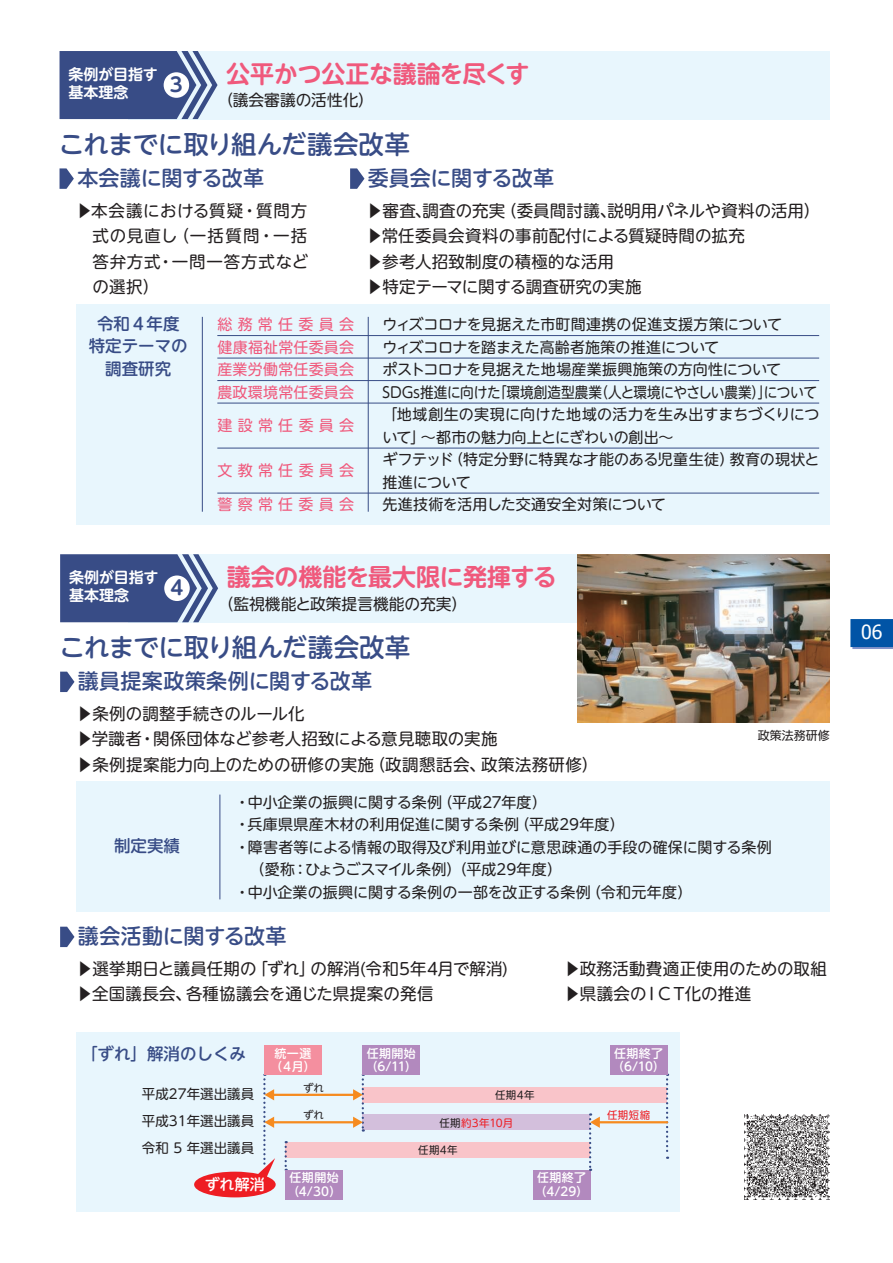
<style>
.page{position:relative;width:893px;height:1263px;background:#fff}
.page>*{position:absolute;margin:0;border:0;box-sizing:border-box;transform-origin:0 0}
.t1{font:500 25.5px "UD Shin M Go Pr 6";letter-spacing:-.02em;color:#384c86}
.t2{font:700 24px "UD Shin M Go Pr 6 De";letter-spacing:-.01em;color:#f0597c}
.t3{font:500 21px "UD Shin M Go Pr 6";letter-spacing:-.005em;color:#384c86}
.t4{font:19.5px "Tahoma";color:#fff}
.t5{font:700 19.5px "UD Shin M Go Pr 6 De";color:#384c86}
.t6{font:16.5px/25.5px "UD Shin M Go Pr 6";letter-spacing:.01em;color:#231f20}
.t7{font:500 16.5px/22.5px "UD Shin M Go Pr 6";color:#384c86;text-align:center}
.t8{font:15.75px "UD Shin M Go Pr 6";color:#231f20}
.t9{font:15px/22.5px "UD Shin M Go Pr 6";color:#231f20}
.t10{font:15px/22.5px "UD Shin M Go Pr 6";letter-spacing:.19em;color:#f0597c;text-align:justify}
.t11{font:700 15px/18px "UD Shin M Go Pr 6 De";color:#fff}
.t12{font:15px "UD Shin M Go Pr 6";letter-spacing:.35em;color:#f0597c}
.t13{font:15px "UD Shin M Go Pr 6";letter-spacing:.355em;color:#f0597c}
.t14{font:500 15px "UD Shin M Go Pr 6";color:#fff}
.t15{font:13.5px/27px "UD Shin M Go Pr 6";color:#231f20;text-align:justify}
.t16{font:500 12px/13.5px "UD Shin M Go Pr 6";letter-spacing:.025em;color:#fff}
.t17{font:12px "UD Shin M Go Pr 6";color:#231f20}
.t18{font:10.5px "UD Shin M Go Pr 6";letter-spacing:.025em;color:#231f20}
.t19{font:10.5px "UD Shin M Go Pr 6";letter-spacing:.01em;color:#ee1d23}
.t20{font:10.5px "UD Shin M Go Pr 6";letter-spacing:.03em;color:#ee1d23}
.s1{color:#231f20}
</style>
<div class="page">
<div style="left:77px;top:1032px;width:603px;height:180px;background:#e8f6fd"></div>
<div style="left:363px;top:1087px;width:304px;height:16px;background:#f9c4c9"></div>
<div style="left:286px;top:1142px;width:304px;height:16px;background:#f9c4c9"></div>
<div style="left:363px;top:1114px;width:227px;height:16px;background:#d3bfdc"></div>
<div style="left:852px;top:621px;width:41px;height:28px;background:#7a8fc7"></div>
<div style="left:850px;top:619px;width:43px;height:28px;background:#0154a6"></div>
<div style="left:128px;top:51px;width:701px;height:68px;background:#e8f6fd"></div>
<svg style="left:60px;top:51px;width:158px;height:68px;background:#4e6295"></svg>
<div style="left:164px;top:72px;width:25px;height:26px;background:#fff;border-radius:50%"></div>
<svg style="left:60px;top:168px;width:14px;height:21px"></svg>
<svg style="left:350px;top:168px;width:14px;height:21px"></svg>
<div style="left:129px;top:554px;width:701px;height:68px;background:#e8f6fd"></div>
<svg style="left:60px;top:554px;width:158px;height:68px;background:#4e6195"></svg>
<div style="left:164px;top:575px;width:26px;height:26px;background:#fff;border-radius:50%"></div>
<img style="left:577px;top:554px;width:253px;height:169px">
<svg style="left:60px;top:672px;width:14px;height:20px"></svg>
<svg style="left:60px;top:927px;width:14px;height:20px"></svg>
<div style="left:77px;top:782px;width:753px;height:130px;background:#e8f6fd"></div>
<hr style="left:220px;top:794px;width:1px;height:105px;background:#384c86">
<div style="left:76px;top:304px;width:753px;height:220px;background:#e8f6fd"></div>
<hr style="left:202px;top:317px;width:1px;height:195px;background:#384c86">
<hr style="left:368px;top:317px;width:1px;height:195px;background:#384c86">
<hr style="left:217px;top:335px;width:602px;height:1px;background:#384c86">
<hr style="left:217px;top:358px;width:602px;height:1px;background:#384c86">
<hr style="left:217px;top:380px;width:602px;height:1px;background:#384c86">
<hr style="left:217px;top:403px;width:602px;height:1px;background:#384c86">
<hr style="left:217px;top:448px;width:602px;height:1px;background:#384c86">
<hr style="left:217px;top:493px;width:602px;height:1px;background:#384c86">
<svg style="left:285px;top:1141px;width:2px;height:30px"></svg>
<div style="left:264px;top:1045px;width:57px;height:30px;background:#f48f9f"></div>
<div style="left:363px;top:1045px;width:57px;height:30px;background:#b289be"></div>
<div style="left:286px;top:1170px;width:57px;height:29px;background:#b289be"></div>
<div style="left:533px;top:1170px;width:57px;height:29px;background:#b289be"></div>
<svg style="left:666px;top:1074px;width:2px;height:85px"></svg>
<div style="left:610px;top:1045px;width:57px;height:30px;background:#b289be"></div>
<hr style="left:272px;top:1094px;width:83px;height:2px;background:#f68b1f">
<hr style="left:272px;top:1121px;width:83px;height:2px;background:#f68b1f">
<svg style="left:194px;top:1074px;width:82px;height:123px"></svg>
<svg style="left:353px;top:1074px;width:11px;height:57px"></svg>
<hr style="left:598px;top:1121px;width:69px;height:2px;background:#f68b1f">
<svg style="left:589px;top:1113px;width:11px;height:58px"></svg>
<img style="left:744px;top:1114px;width:85px;height:85px">
<p class="t11" style="left:68px;top:64px;width:91px">条例が目指す基本理念</p>
<h3 class="t5" style="left:170px;top:68px;width:14px">3</h3>
<h2 class="t2" style="left:226px;top:53px;width:305px">公平かつ公正な議論を尽くす</h2>
<p class="t8" style="left:218px;top:87px;width:158px">（議会審議の活性化）</p>
<h1 class="t1" style="left:59px;top:122px;width:352px">これまでに取り組んだ議会改革</h1>
<h3 class="t3" style="left:77px;top:160px;width:188px">本会議に関する改革</h3>
<p class="t6" style="left:93px;top:197px;width:217px;text-align:justify;text-indent:-16px">▶本会議における質疑・質問方式の見直し（一括質問・一括答弁方式・一問一答方式などの選択）</p>
<p class="t7" style="left:89px;top:311px;width:100px">令和４年度特定テーマの調査研究</p>
<p class="t10" style="left:217px;top:312px;width:138px">総務常任委員会健康福祉常任委員会産業労働常任委員会農政環境常任委員会</p>
<p class="t12" style="left:217px;top:413px;width:138px">建設常任委員会</p>
<p class="t13" style="left:217px;top:458px;width:138px">文教常任委員会</p>
<p class="t12" style="left:217px;top:492px;width:138px">警察常任委員会</p>
<h3 class="t3" style="left:368px;top:160px;width:188px">委員会に関する改革</h3>
<p class="t6" style="left:367px;top:197px;width:455px">▶審査､調査の充実（委員間討議､説明用パネルや資料の活用）▶常任委員会資料の事前配付による質疑時間の拡充<br>▶参考人招致制度の積極的な活用<br>▶特定テーマに関する調査研究の実施</p>
<p class="t9" style="left:379px;top:312px;width:441px">ウィズコロナを見据えた市町間連携の促進支援方策について<br>ウィズコロナを踏まえた高齢者施策の推進について<br>ポストコロナを見据えた地場産業振興施策の方向性について<br>ＳＤＧｓ推進に向けた「環境創造型農業（人と環境にやさしい農業）」について「地域創生の実現に向けた地域の活力を生み出すまちづくりについて」～都市の魅力向上とにぎわいの創出～<br>ギフテッド（特定分野に特異な才能のある児童生徒）教育の現状と推進について<br>先進技術を活用した交通安全対策について</p>
<p class="t11" style="left:69px;top:568px;width:91px">条例が目指す基本理念</p>
<h3 class="t5" style="left:171px;top:571px;width:14px">4</h3>
<h2 class="t2" style="left:227px;top:556px;width:332px">議会の機能を最大限に発揮する</h2>
<p class="t8" style="left:218px;top:591px;width:250px">（監視機能と政策提言機能の充実）</p>
<h1 class="t1" style="left:60px;top:626px;width:352px">これまでに取り組んだ議会改革</h1>
<h3 class="t3" style="left:78px;top:664px;width:296px">議員提案政策条例に関する改革</h3>
<p class="t6" style="left:77px;top:700px;width:523px">▶条例の調整手続きのルール化<br>▶学識者・関係団体など参考人招致による意見聴取の実施<br>▶条例提案能力向上のための研修の実施（政調懇話会、政策法務研修）</p>
<p class="t17" style="left:758px;top:725px;width:73px">政策法務研修</p>
<p class="t7" style="left:114px;top:834px;width:67px">制定実績</p>
<p class="t9" style="left:235px;top:790px;width:313px">・中小企業の振興に関する条例（平成27年度）</p>
<p class="t9" style="left:235px;top:812px;width:391px">・兵庫県県産木材の利用促進に関する条例（平成29年度）</p>
<p class="t9" style="left:235px;top:835px;width:538px">・障害者等による情報の取得及び利用並びに意思疎通の手段の確保に関する条例</p>
<p class="t9" style="left:250px;top:857px;width:313px">（愛称：ひょうごスマイル条例）（平成29年度）</p>
<p class="t9" style="left:235px;top:880px;width:459px">・中小企業の振興に関する条例の一部を改正する条例（令和元年度）</p>
<h3 class="t3" style="left:78px;top:919px;width:210px">議会活動に関する改革</h3>
<p class="t6" style="left:77px;top:955px;width:433px">▶選挙期日と議員任期の「ずれ」の解消(令和5年4月で解消) ▶全国議長会、各種協議会を通じた県提案の発信</p>
<p class="t6" style="left:564px;top:955px;width:264px">▶政務活動費適正使用のための取組▶県議会のＩＣＴ化の推進</p>
<p class="t7" style="left:81px;top:1041px;width:166px">「ずれ」解消のしくみ</p>
<p class="t16" style="left:270px;top:1045px;width:46px;text-align:center">統一選（４月）</p>
<p class="t16" style="left:366px;top:1045px;width:52px">任期開始（6/11）</p>
<p class="t16" style="left:612px;top:1045px;width:54px">任期終了（6/10）</p>
<p class="t15" style="left:142px;top:1080px;width:114px">平成27年選出議員平成31年選出議員令和５年選出議員</p>
<p class="t18" style="left:303px;top:1079px;width:22px">ずれ</p>
<p class="t18" style="left:303px;top:1106px;width:22px">ずれ</p>
<p class="t20" style="left:607px;top:1106px;width:45px">任期短縮</p>
<p class="t18" style="left:495px;top:1086px;width:41px">任期4年</p>
<p class="t19" style="left:439px;top:1114px;width:75px"><span class="s1">任期</span>約3年10月</p>
<p class="t18" style="left:418px;top:1141px;width:41px">任期4年</p>
<p class="t16" style="left:287px;top:1170px;width:55px">任期開始（4/30）</p>
<p class="t16" style="left:537px;top:1170px;width:50px">任期終了</p>
<p class="t14" style="left:205px;top:1172px;width:62px">ずれ解消</p>
<p class="t16" style="left:535px;top:1183px;width:55px">（4/29）</p>
<h3 class="t4" style="left:861px;top:619px;width:23px">06</h3>
</div>
